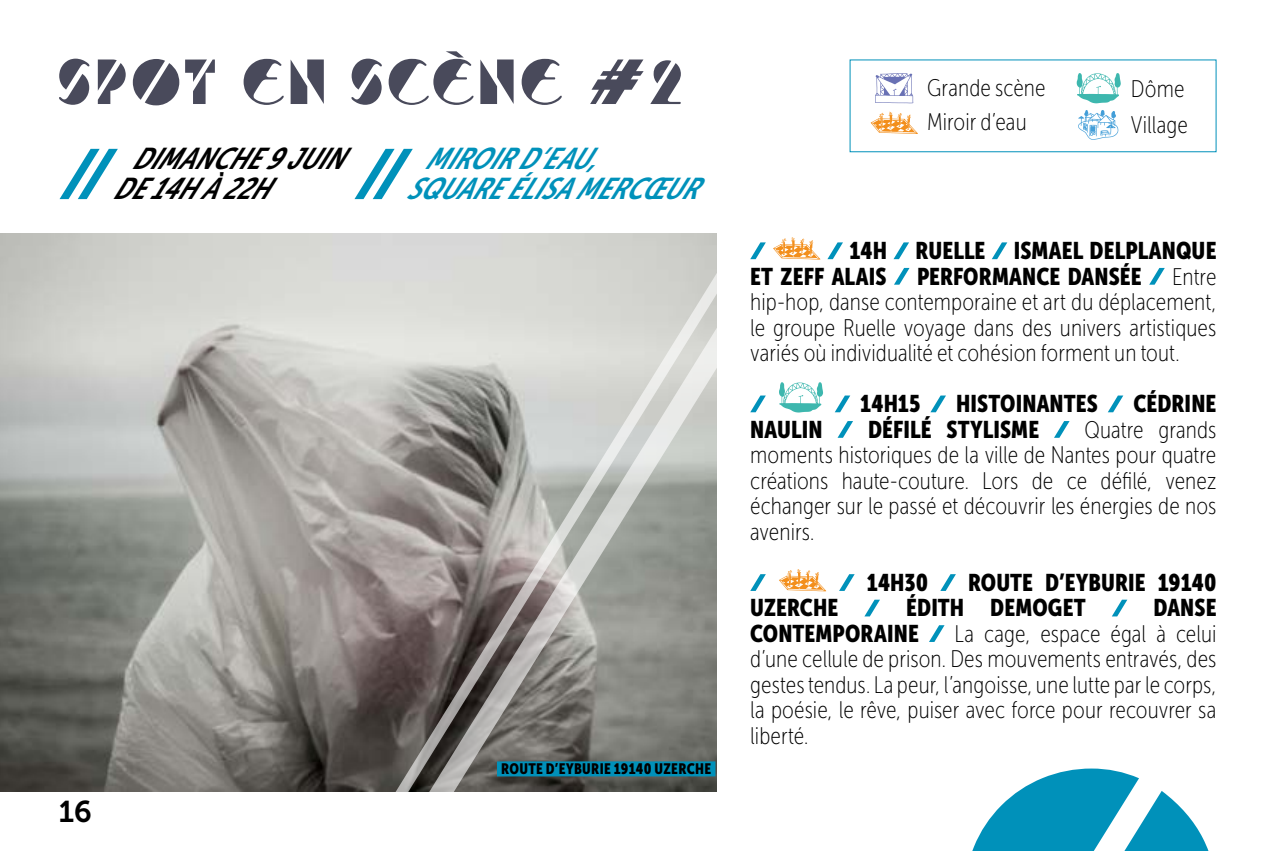
<style>
.page{position:relative;width:1276px;height:851px;background:#fff}
.page>*{position:absolute;margin:0;border:0;box-sizing:border-box;transform-origin:0 0}
.t1{font:61.2px "Jonathan";letter-spacing:.05em;color:#494a5b}
.t2{font:italic 30px/30px "Museo Sans Cond 700";color:#0091ba}
.t3{font:italic 30px/30px "Museo Sans Cond 700";color:#000}
.t4{font:30px "Museo Sans 700";color:#000}
.t5{font:24px/25.5px "Museo Sans Cond 100";letter-spacing:.005em;color:#000;text-align:justify}
.t6{font:24px/25.5px "Museo Sans Cond 900";letter-spacing:.005em;color:#000}
.t7{font:15px "Museo Sans Cond 900";letter-spacing:.025em;color:#000}
</style>
<div class="page">
<img style="left:0;top:233px;width:330px;height:558px">
<svg style="left:330px;top:199px;width:41px;height:593px;background:#aaa5a2"></svg>
<svg style="left:371px;top:199px;width:461px;height:593px"></svg>
<svg style="left:60px;top:149px;width:58px;height:50px"></svg>
<svg style="left:354px;top:149px;width:59px;height:50px"></svg>
<svg style="left:750px;top:242px;width:16px;height:17px"></svg>
<svg style="left:773px;top:237px;width:47px;height:22px"></svg>
<svg style="left:827px;top:242px;width:16px;height:17px"></svg>
<svg style="left:893px;top:242px;width:16px;height:17px"></svg>
<svg style="left:992px;top:242px;width:15px;height:17px"></svg>
<svg style="left:894px;top:268px;width:15px;height:16px"></svg>
<svg style="left:1149px;top:268px;width:15px;height:16px"></svg>
<svg style="left:750px;top:395px;width:16px;height:17px"></svg>
<svg style="left:779px;top:382px;width:44px;height:30px"></svg>
<svg style="left:835px;top:395px;width:15px;height:17px"></svg>
<svg style="left:930px;top:395px;width:16px;height:17px"></svg>
<svg style="left:1108px;top:395px;width:15px;height:17px"></svg>
<svg style="left:837px;top:421px;width:16px;height:17px"></svg>
<svg style="left:1054px;top:421px;width:15px;height:17px"></svg>
<svg style="left:750px;top:574px;width:16px;height:17px"></svg>
<svg style="left:779px;top:569px;width:47px;height:22px"></svg>
<svg style="left:839px;top:574px;width:15px;height:17px"></svg>
<svg style="left:940px;top:574px;width:16px;height:17px"></svg>
<svg style="left:864px;top:599px;width:16px;height:17px"></svg>
<svg style="left:1112px;top:599px;width:15px;height:17px"></svg>
<svg style="left:929px;top:625px;width:15px;height:17px"></svg>
<div style="left:497px;top:761px;width:218px;height:15px;background:#0091ba"></div>
<svg style="left:972px;top:768px;width:236px;height:82px"></svg>
<svg style="left:1076px;top:73px;width:44px;height:30px"></svg>
<svg style="left:1078px;top:110px;width:40px;height:30px"></svg>
<svg style="left:875px;top:73px;width:38px;height:30px"></svg>
<svg style="left:870px;top:112px;width:48px;height:22px"></svg>
<h1 class="t1" style="left:60px;top:48px;width:625px">SPOT EN SCÈNE #2</h1>
<p class="t3" style="left:112px;top:144px;width:252px;text-indent:19px">DIMANCHE9JUIN<br>DE14HÀ22H</p>
<p class="t2" style="left:405px;top:144px;width:312px;text-indent:19px">MIROIRD’EAU,<br>SQUAREÉLISAMERCŒUR</p>
<p class="t4" style="left:59px;top:795px;width:35px">16</p>
<p class="t7" style="left:501px;top:760px;width:211px">ROUTE D’EYBURIE 19140 UZERCHE</p>
<p class="t5" style="left:927px;top:71px;width:120px;line-height:34.2px">Grande scène<br>Miroir d’eau</p>
<p class="t5" style="left:1131px;top:70px;width:58px;line-height:36.6px">Dôme<br>Village</p>
<p class="t6" style="left:750px;top:238px;width:468px;text-indent:99px">14H RUELLE ISMAEL DELPLANQUE<br>ET ZEFF ALAIS</p>
<p class="t6" style="left:917px;top:263px;width:226px">PERFORMANCE DANSÉE</p>
<p class="t5" style="left:750px;top:264px;width:468px;text-indent:422px">Entre hip-hop, danse contemporaine et art du déplacement, le groupe Ruelle voyage dans des univers artistiques variés où individualité et cohésion forment un tout.</p>
<p class="t6" style="left:860px;top:391px;width:62px">14H15</p>
<p class="t6" style="left:956px;top:391px;width:143px">HISTOINANTES</p>
<p class="t6" style="left:1133px;top:391px;width:85px">CÉDRINE</p>
<p class="t6" style="left:750px;top:416px;width:74px">NAULIN</p>
<p class="t6" style="left:868px;top:416px;width:173px">DÉFILÉ STYLISME</p>
<p class="t5" style="left:750px;top:417px;width:468px;text-indent:334px">Quatre grands moments historiques de la ville de Nantes pour quatre créations haute-couture. Lors de ce défilé, venez échanger sur le passé et découvrir les énergies de nos avenirs.</p>
<p class="t6" style="left:867px;top:569px;width:63px">14H30</p>
<p class="t6" style="left:968px;top:569px;width:250px">ROUTE D’EYBURIE 19140</p>
<p class="t6" style="left:750px;top:595px;width:90px">UZERCHE</p>
<p class="t6" style="left:906px;top:595px;width:181px">ÉDITH DEMOGET</p>
<p class="t6" style="left:1153px;top:595px;width:64px">DANSE</p>
<p class="t6" style="left:750px;top:620px;width:170px">CONTEMPORAINE</p>
<p class="t5" style="left:750px;top:621px;width:468px;text-indent:204px">La cage, espace égal à celui d’une cellule de prison. Des mouvements entravés, des gestes tendus. La peur, l’angoisse, une lutte par le corps, la poésie, le rêve, puiser avec force pour recouvrer sa liberté.</p>
</div>
